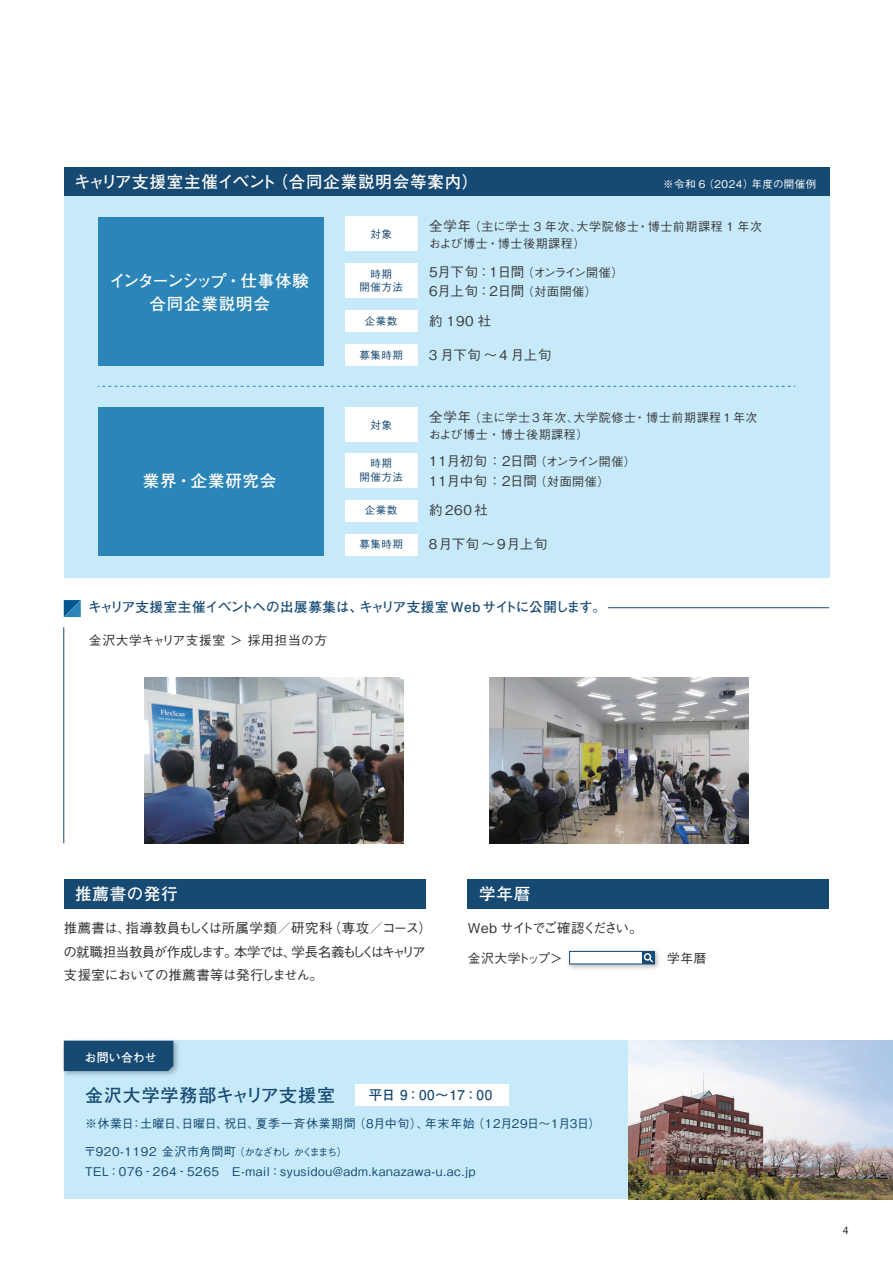
<style>
.page{position:relative;width:893px;height:1263px;background:#fff}
.page>*{position:absolute;margin:0;border:0;box-sizing:border-box;transform-origin:0 0}
.t1{font:700 18px "Futo Go B101 Pro";letter-spacing:.05em;color:#174a73}
.t2{font:700 16.5px/22.5px "Futo Go B101 Pro";letter-spacing:.05em;color:#fff;text-align:center}
.t3{font:500 13.5px/23.7px "Gothic BBB Pro";letter-spacing:-.05em;color:#312f30}
.t4{font:700 13.5px "Futo Go B101 Pro";letter-spacing:.005em;color:#174a73}
.t5{font:500 13.5px/19.5px "Gothic BBB Pro";letter-spacing:-.025em;color:#3e3e3f}
.t6{font:500 13.5px "Gothic BBB Pro";letter-spacing:.05em;color:#3e3e3f}
.t7{font:500 13.5px/29.2px "Gothic BBB Pro";letter-spacing:-.015em;color:#3e3e3f}
.t8{font:500 13.5px "Gothic BBB Pro";letter-spacing:-.13em;color:#312f30}
.t9{font:500 12.75px "Gothic BBB Pro";letter-spacing:.05em;color:#312f30}
.t10{font:500 12.75px "Gothic BBB Pro";letter-spacing:-.075em;color:#312f30}
.t11{font:500 12px/19.5px "Gothic BBB Pro";letter-spacing:.05em;color:#174a73}
.t12{font:500 12px/16.6px "Gothic BBB Pro";letter-spacing:.05em;color:#3e3e3f}
.t13{font:500 12px "Gothic BBB Pro";letter-spacing:-.12em;color:#3e3e3f}
.t14{font:700 12px "Futo Go B101 Pro";letter-spacing:.015em;color:#fff}
.t15{font:500 10.5px/13.5px "Gothic BBB Pro";letter-spacing:.05em;color:#174a73;text-align:center}
.t16{font:500 10.5px "Gothic BBB Pro";letter-spacing:.05em;color:#fff}
.t17{font:10.5px "Helvetica Neue";color:#231f20}
.s1{font-size:13.5px}
.s2{font-size:12px}
.s3{font-family:"Koz Go Pr 6 N";font-weight:400}
.s4{font-size:10.5px}
</style>
<div class="page">
<div style="left:64px;top:1041px;width:565px;height:158px;background:#c6eafa"></div>
<img style="left:63px;top:1040px;width:119px;height:36px">
<div style="left:64px;top:1041px;width:109px;height:30px;background:#174a73"></div>
<div style="left:355px;top:1084px;width:153px;height:21px;background:#fff"></div>
<div style="left:64px;top:167px;width:765px;height:29px;background:#174a73"></div>
<div style="left:64px;top:879px;width:361px;height:29px;background:#174a73"></div>
<div style="left:468px;top:879px;width:361px;height:29px;background:#174a73"></div>
<img style="left:568px;top:950px;width:91px;height:19px">
<div style="left:569px;top:951px;width:86px;height:13px;background:#fff;border:1px solid #174a73"></div>
<svg style="left:642px;top:951px;width:12px;height:13px"></svg>
<div style="left:644px;top:953px;width:7px;height:8px;border:2px solid #fff;border-radius:50%"></div>
<svg style="left:647px;top:957px;width:7px;height:7px"></svg>
<svg style="left:64px;top:600px;width:17px;height:17px"></svg>
<hr style="left:608px;top:607px;width:221px;height:1px;background:#174a73">
<hr style="left:63px;top:627px;width:1px;height:216px;background:#174a73">
<img style="left:629px;top:1041px;width:264px;height:158px">
<img style="left:145px;top:677px;width:259px;height:166px">
<img style="left:489px;top:677px;width:259px;height:166px">
<div style="left:64px;top:196px;width:765px;height:381px;background:#c6eafa"></div>
<div style="left:98px;top:217px;width:226px;height:148px;background:#2c85b9"></div>
<div style="left:345px;top:217px;width:72px;height:34px;background:#fff"></div>
<div style="left:345px;top:263px;width:72px;height:34px;background:#fff"></div>
<div style="left:345px;top:310px;width:72px;height:21px;background:#fff"></div>
<div style="left:345px;top:344px;width:72px;height:21px;background:#fff"></div>
<div style="left:345px;top:534px;width:72px;height:21px;background:#fff"></div>
<div style="left:345px;top:407px;width:72px;height:34px;background:#fff"></div>
<div style="left:345px;top:453px;width:72px;height:34px;background:#fff"></div>
<div style="left:345px;top:500px;width:72px;height:21px;background:#fff"></div>
<div style="left:98px;top:407px;width:226px;height:148px;background:#2c85b9"></div>
<svg style="left:98px;top:386px;width:697px;height:1px"></svg>
<h2 class="t2" style="left:74px;top:169px;width:406px">キャリア支援室主催イベント（合同企業説明会等案内）</h2>
<p class="t16" style="left:663px;top:176px;width:155px">※令和 6（2024）年度の開催例</p>
<p class="t12" style="left:429px;top:217px;width:335px"><span class="s1">全学年</span>（主に学士 3 年次、大学院修士・博士前期課程 1 年次および博士・博士後期課程）</p>
<p class="t13" style="left:429px;top:263px;width:196px"><span class="s1">5月下旬：1日間</span>（オンライン開催）</p>
<p class="t7" style="left:429px;top:275px;width:169px">6月上旬：2日間<span class="s2">（対面開催）</span>約 190 社</p>
<p class="t15" style="left:370px;top:226px;width:23px">対象</p>
<p class="t15" style="left:359px;top:266px;width:45px">時期<br>開催方法</p>
<p class="t15" style="left:365px;top:313px;width:34px">企業数</p>
<p class="t15" style="left:359px;top:347px;width:45px">募集時期</p>
<p class="t6" style="left:429px;top:344px;width:124px">3 月下旬～4 月上旬</p>
<h2 class="t2" style="left:109px;top:267px;width:201px">インターンシップ・仕事体験合同企業説明会</h2>
<h2 class="t2" style="left:143px;top:468px;width:135px">業界・企業研究会</h2>
<p class="t15" style="left:370px;top:417px;width:23px">対象</p>
<p class="t15" style="left:359px;top:455px;width:45px">時期<br>開催方法</p>
<p class="t15" style="left:365px;top:502px;width:34px">企業数</p>
<p class="t12" style="left:429px;top:408px;width:330px"><span class="s1">全学年</span>（主に学<span class="s3">士</span> 3 年次、大学院修士・博士前期課程 1 年次および博士・博士後期課程）</p>
<p class="t5" style="left:429px;top:450px;width:208px">11月初旬：2日間<span class="s2">（オンライン開催）<br></span>11月中旬：2日間<span class="s2">（対面開催）</span></p>
<p class="t6" style="left:429px;top:499px;width:60px">約260社</p>
<p class="t15" style="left:359px;top:536px;width:45px">募集時期</p>
<p class="t6" style="left:429px;top:533px;width:120px">8月下旬～9月上旬</p>
<p class="t4" style="left:88px;top:596px;width:519px">キャリア支援室主催イベントへの出展募集は、キャリア支援室 Webサイトに公開します。</p>
<p class="t9" style="left:89px;top:630px;width:239px">金沢大学キャリア支援室 ＞ 採用担当の方</p>
<h2 class="t2" style="left:75px;top:881px;width:104px">推薦書の発行</h2>
<p class="t3" style="left:63px;top:914px;width:370px">推薦書は、指導教員もしくは所属学類／研究科（専攻／コース）の就職担当教員が作成します。本学では、学長名義もしくはキャリア支援室においての推薦書等は発行しません。</p>
<h2 class="t2" style="left:479px;top:881px;width:53px">学年暦</h2>
<p class="t8" style="left:468px;top:917px;width:176px">Web サイトでご確認ください。</p>
<p class="t10" style="left:468px;top:947px;width:96px">金沢大学トップ＞</p>
<p class="t9" style="left:667px;top:947px;width:41px">学年暦</p>
<p class="t14" style="left:85px;top:1048px;width:74px">お問い合わせ</p>
<h1 class="t1" style="left:85px;top:1080px;width:252px">金沢大学学務部キャリア支援室</h1>
<p class="t4" style="left:369px;top:1084px;width:125px">平日 9：00～17：00</p>
<p class="t11" style="left:85px;top:1112px;width:517px">※休業日：土曜日、日曜日、祝日、夏季一斉休業期間（8月中旬）、年末年始（12月29日～1月3日）</p>
<p class="t11" style="left:84px;top:1140px;width:393px">〒920-1192 金沢市角間町<span class="s4">（かなざわし かくままち）<br></span>TEL：076‐264‐5265　E-mail：syusidou@adm.kanazawa-u.ac.jp</p>
<p class="t17" style="left:843px;top:1222px;width:7px">4</p>
</div>
